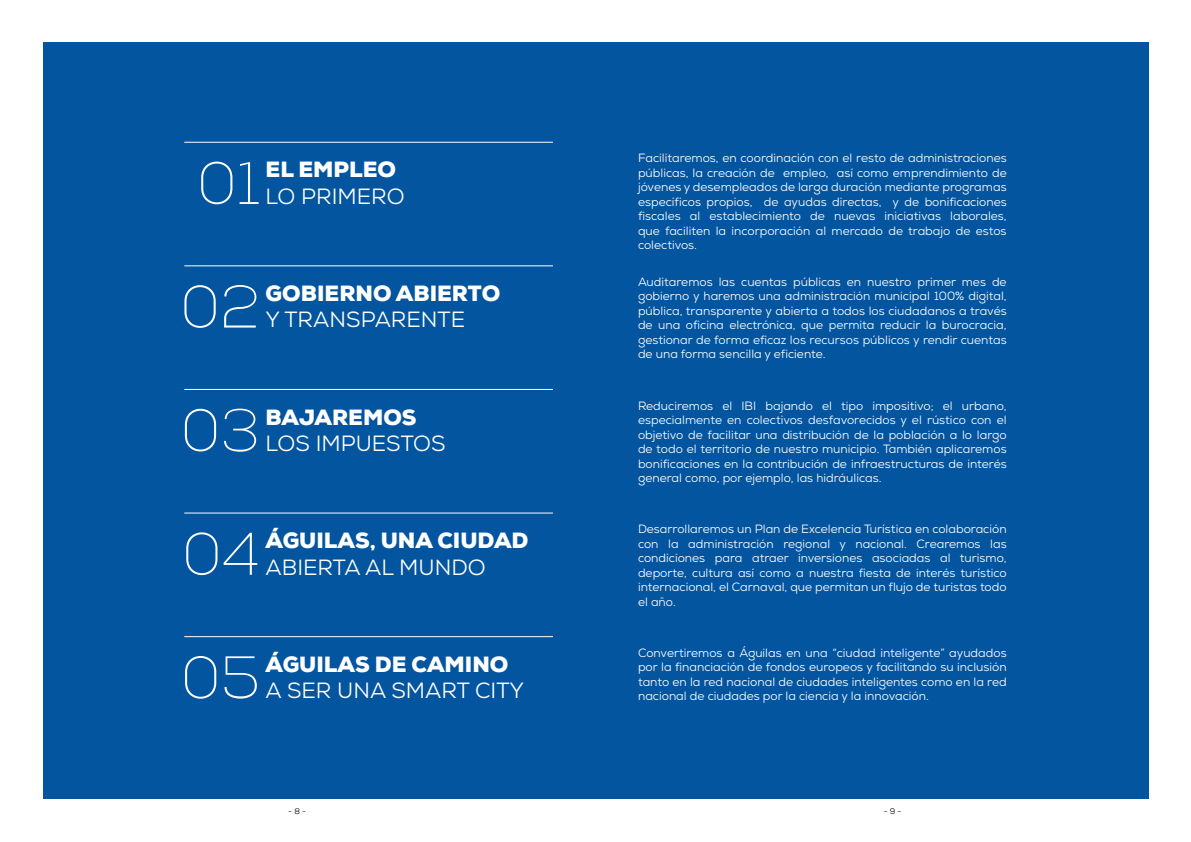
<style>
.page{position:relative;width:1191px;height:842px;background:#fff}
.page>*{position:absolute;margin:0;border:0;box-sizing:border-box;transform-origin:0 0}
.t1{font:100 60px "Nexa";color:#fff}
.t2{font:900 22px "Nexa";color:#fff}
.t3{font:22px "Nexa";color:#fff}
.t4{font:12px/14.5px "Nexa";color:#fff;text-align:justify}
.t5{font:8px "Nexa";color:#000}
</style>
<div class="page">
<div style="left:43px;top:43px;width:1105px;height:756px;background:#0355a0"></div>
<hr style="left:184px;top:142px;width:369px;height:1px;background:#fff">
<hr style="left:184px;top:265px;width:369px;height:1px;background:#fff">
<hr style="left:184px;top:389px;width:369px;height:1px;background:#fff">
<hr style="left:184px;top:512px;width:369px;height:1px;background:#fff">
<hr style="left:184px;top:636px;width:369px;height:1px;background:#fff">
<h1 class="t1" style="left:197px;top:147px;width:65px">01</h1>
<h2 class="t2" style="left:266px;top:156px;width:132px">EL EMPLEO</h2>
<h2 class="t3" style="left:266px;top:182px;width:141px">LO PRIMERO</h2>
<h1 class="t1" style="left:180px;top:270px;width:81px">02</h1>
<h2 class="t2" style="left:266px;top:279px;width:236px">GOBIERNO ABIERTO</h2>
<h2 class="t3" style="left:266px;top:306px;width:201px">Y TRANSPARENTE</h2>
<h1 class="t1" style="left:181px;top:394px;width:81px">03</h1>
<h2 class="t2" style="left:266px;top:403px;width:152px">BAJAREMOS</h2>
<h2 class="t3" style="left:266px;top:429px;width:181px">LOS IMPUESTOS</h2>
<h1 class="t1" style="left:182px;top:518px;width:79px">04</h1>
<h2 class="t2" style="left:266px;top:526px;width:264px">ÁGUILAS, UNA CIUDAD</h2>
<h2 class="t3" style="left:266px;top:553px;width:221px">ABIERTA AL MUNDO</h2>
<h1 class="t1" style="left:181px;top:641px;width:81px">05</h1>
<h2 class="t2" style="left:266px;top:650px;width:244px">ÁGUILAS DE CAMINO</h2>
<h2 class="t3" style="left:266px;top:677px;width:260px">A SER UNA SMART CITY</h2>
<p class="t4" style="left:638px;top:151px;width:370px">Facilitaremos, en coordinación con el resto de administraciones públicas, la creación de empleo, así como emprendimiento de jóvenes y desempleados de larga duración mediante programas específicos propios, de ayudas directas, y de bonificaciones fiscales al establecimiento de nuevas iniciativas laborales, que faciliten la incorporación al mercado de trabajo de estos colectivos.</p>
<p class="t4" style="left:638px;top:275px;width:370px">Auditaremos las cuentas públicas en nuestro primer mes de gobierno y haremos una administración municipal 100% digital, pública, transparente y abierta a todos los ciudadanos a través de una oficina electrónica, que permita reducir la burocracia, gestionar de forma eficaz los recursos públicos y rendir cuentas de una forma sencilla y eficiente.</p>
<p class="t4" style="left:638px;top:398px;width:370px">Reduciremos el IBI bajando el tipo impositivo; el urbano, especialmente en colectivos desfavorecidos y el rústico con el objetivo de facilitar una distribución de la población a lo largo de todo el territorio de nuestro municipio. También aplicaremos bonificaciones en la contribución de infraestructuras de interés general como, por ejemplo, las hidráulicas.</p>
<p class="t4" style="left:638px;top:522px;width:370px">Desarrollaremos un Plan de Excelencia Turística en colaboración con la administración regional y nacional. Crearemos las condiciones para atraer inversiones asociadas al turismo, deporte, cultura así como a nuestra fiesta de interés turístico internacional, el Carnaval, que permitan un flujo de turistas todo el año.</p>
<p class="t4" style="left:638px;top:645px;width:370px">Convertiremos a Águilas en una “ciudad inteligente” ayudados por la financiación de fondos europeos y facilitando su inclusión tanto en la red nacional de ciudades inteligentes como en la red nacional de ciudades por la ciencia y la innovación.</p>
<p class="t5" style="left:288px;top:806px;width:19px">- 8 -</p>
<p class="t5" style="left:883px;top:806px;width:19px">- 9 -</p>
</div>
